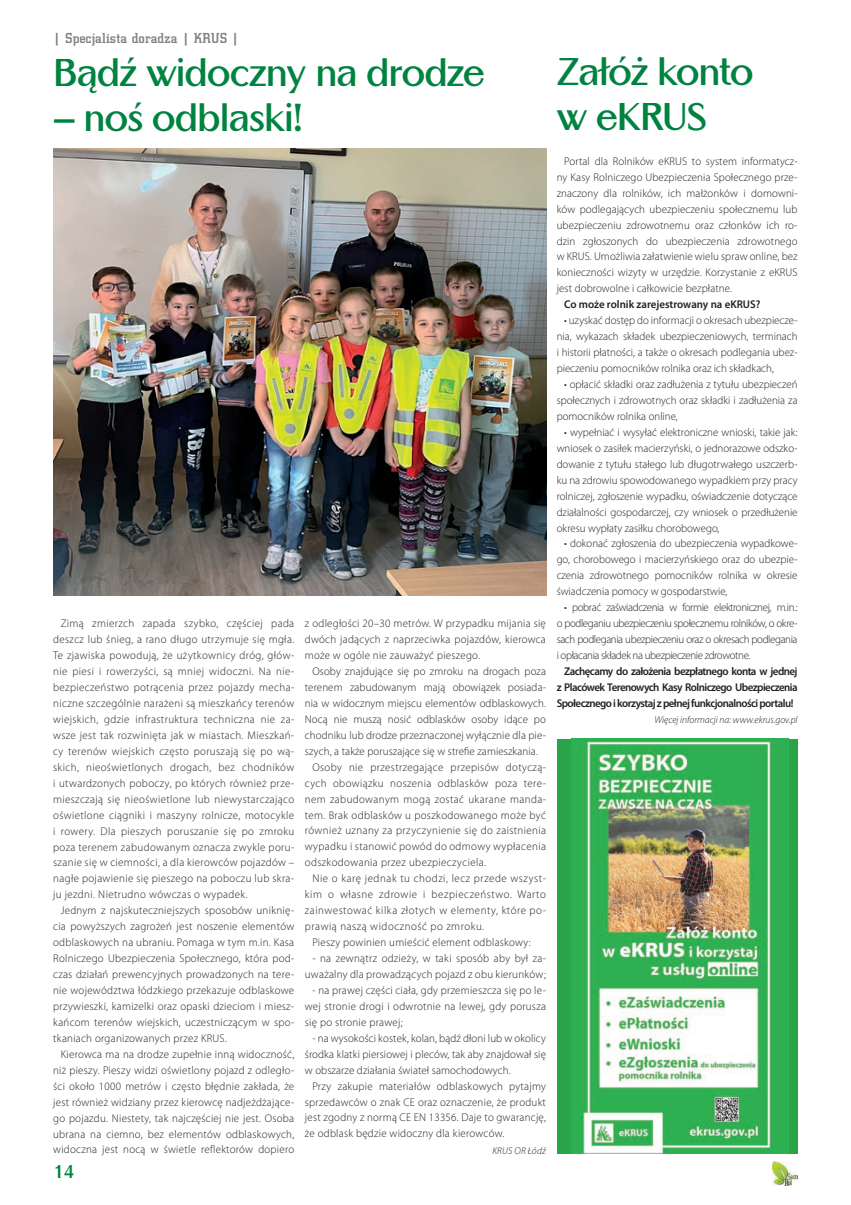
<style>
.page{position:relative;width:851px;height:1205px;background:#fff}
.page>*{position:absolute;margin:0;border:0;box-sizing:border-box;transform-origin:0 0}
.t1{font:700 37.5px/45px "Altrincham";letter-spacing:-.03em;color:#008340}
.t2{font:700 17.5px "Altrincham";color:#008340}
.t3{font:500 15px "City DEE";letter-spacing:.01em;color:#808285}
.t4{font:300 11.25px/16px "Myriad Pro";letter-spacing:.025em;color:#231f20;text-align:justify}
.t5{font:300 11.25px "Myriad Pro";letter-spacing:.05em;color:#231f20}
.t6{font:600 11.25px/16px "Myriad Pro";letter-spacing:-.05em;color:#231f20;text-align:justify}
.t7{font:600 11.25px "Myriad Pro";color:#231f20}
.t8{font:italic 300 10px "Myriad Pro";color:#231f20}
.t9{font:italic 300 10px "Myriad Pro";letter-spacing:.025em;color:#231f20}
</style>
<div class="page">
<img style="left:772px;top:1161px;width:25px;height:24px">
<img style="left:53px;top:149px;width:493px;height:446px">
<div style="left:557px;top:739px;width:240px;height:414px;background:#29a449"></div>
<img style="left:571px;top:739px;width:216px;height:414px">
<h3 class="t3" style="left:53px;top:30px;width:187px">| Specjalista doradza | KRUS |</h3>
<h1 class="t1" style="left:53px;top:50px;width:433px">Bądź widoczny na drodze</h1>
<h1 class="t1" style="left:53px;top:95px;width:251px">– noś odblaski!</h1>
<p class="t4" style="left:53px;top:616px;width:242px;text-indent:7px">Zimą zmierzch zapada szybko, częściej pada deszcz lub śnieg, a rano długo utrzymuje się mgła.<br>Te zjawiska powodują, że użytkownicy dróg, głów&shy;nie piesi i rowerzyści, są mniej widoczni. Na nie&shy;bezpieczeństwo potrącenia przez pojazdy mecha&shy;niczne szczególnie narażeni są mieszkańcy terenów wiejskich, gdzie infrastruktura techniczna nie za&shy;wsze jest tak rozwinięta jak w miastach. Mieszkań&shy;cy terenów wiejskich często poruszają się po wą&shy;skich, nieoświetlonych drogach, bez chodników i utwardzonych poboczy, po których również prze&shy;mieszczają się nieoświetlone lub niewystarczająco oświetlone ciągniki i maszyny rolnicze, motocykle i rowery. Dla pieszych poruszanie się po zmroku poza terenem zabudowanym oznacza zwykle poru&shy;szanie się w ciemności, a dla kierowców pojazdów – nagłe pojawienie się pieszego na poboczu lub skra&shy;ju jezdni. Nietrudno wówczas o wypadek.</p>
<p class="t4" style="left:53px;top:903px;width:242px;text-indent:7px">Jednym z najskuteczniejszych sposobów uniknię&shy;cia powyższych zagrożeń jest noszenie elementów odblaskowych na ubraniu. Pomaga w tym m.in. Kasa Rolniczego Ubezpieczenia Społecznego, która pod&shy;czas działań prewencyjnych prowadzonych na tere&shy;nie województwa łódzkiego przekazuje odblaskowe przywieszki, kamizelki oraz opaski dzieciom i miesz&shy;kańcom terenów wiejskich, uczestniczącym w spo&shy;tkaniach organizowanych przez KRUS.</p>
<p class="t4" style="left:53px;top:1046px;width:242px;text-indent:7px">Kierowca ma na drodze zupełnie inną widoczność, niż pieszy. Pieszy widzi oświetlony pojazd z odległo&shy;ści około 1000 metrów i często błędnie zakłada, że jest również widziany przez kierowcę nadjeżdżające&shy;go pojazdu. Niestety, tak najczęściej nie jest. Osoba ubrana na ciemno, bez elementów odblaskowych, widoczna jest nocą w świetle reflektorów dopiero</p>
<h2 class="t2" style="left:53px;top:1161px;width:23px">14</h2>
<p class="t4" style="left:305px;top:615px;width:242px">z odległości 20–30 metrów. W przypadku mijania się dwóch jadących z naprzeciwka pojazdów, kierowca może w ogóle nie zauważyć pieszego.</p>
<p class="t4" style="left:312px;top:663px;width:235px">Osoby znajdujące się po zmroku na drogach poza</p>
<p class="t4" style="left:305px;top:679px;width:242px">terenem zabudowanym mają obowiązek posiada-</p>
<p class="t4" style="left:305px;top:695px;width:242px">nia w widocznym miejscu elementów odblaskowych.</p>
<p class="t4" style="left:305px;top:711px;width:242px">Nocą nie muszą nosić odblasków osoby idące po</p>
<p class="t4" style="left:305px;top:727px;width:242px">chodniku lub drodze przeznaczonej wyłącznie dla pie-</p>
<p class="t4" style="left:305px;top:743px;width:234px">szych, a także poruszające się w strefie zamieszkania.</p>
<p class="t4" style="left:312px;top:759px;width:235px">Osoby nie przestrzegające przepisów dotyczą-</p>
<p class="t4" style="left:305px;top:775px;width:242px">cych obowiązku noszenia odblasków poza tere-</p>
<p class="t4" style="left:305px;top:791px;width:242px">nem zabudowanym mogą zostać ukarane manda-</p>
<p class="t4" style="left:305px;top:807px;width:242px">tem. Brak odblasków u poszkodowanego może być</p>
<p class="t4" style="left:305px;top:823px;width:242px">również uznany za przyczynienie się do zaistnienia</p>
<p class="t4" style="left:305px;top:839px;width:242px">wypadku i stanowić powód do odmowy wypłacenia</p>
<p class="t4" style="left:305px;top:855px;width:182px">odszkodowania przez ubezpieczyciela.</p>
<p class="t5" style="left:312px;top:872px;width:235px">Nie o karę jednak tu chodzi, lecz przede wszyst-</p>
<p class="t5" style="left:305px;top:888px;width:242px">kim o własne zdrowie i bezpieczeństwo. Warto</p>
<p class="t5" style="left:305px;top:904px;width:242px">zainwestować kilka złotych w elementy, które po-</p>
<p class="t5" style="left:305px;top:920px;width:181px">prawią naszą widoczność po zmroku.</p>
<p class="t4" style="left:312px;top:934px;width:220px">Pieszy powinien umieścić element odblaskowy:</p>
<p class="t4" style="left:305px;top:950px;width:242px;text-align:right">- na zewnątrz odzieży, w taki sposób aby był za&shy;uważalny dla prowadzących pojazd z obu kierunków;</p>
<p class="t4" style="left:305px;top:982px;width:242px;text-indent:7px">- na prawej części ciała, gdy przemieszcza się po le&shy;wej stronie drogi i odwrotnie na lewej, gdy porusza się po stronie prawej;</p>
<p class="t4" style="left:305px;top:1030px;width:242px;text-indent:7px">- na wysokości kostek, kolan, bądź dłoni lub w okolicy środka klatki piersiowej i pleców, tak aby znajdował się w obszarze działania świateł samochodowych.</p>
<p class="t4" style="left:305px;top:1078px;width:242px;text-indent:7px">Przy zakupie materiałów odblaskowych pytajmy sprzedawców o znak CE oraz oznaczenie, że produkt jest zgodny z normą CE EN 13356. Daje to gwarancję, że odblask będzie widoczny dla kierowców.</p>
<p class="t9" style="left:492px;top:1145px;width:55px">KRUS OR Łódź</p>
<h1 class="t1" style="left:556px;top:49px;width:199px">Załóż konto w eKRUS</h1>
<p class="t4" style="left:556px;top:153px;width:242px;text-indent:7px">Portal dla Rolników eKRUS to system informatycz&shy;ny Kasy Rolniczego Ubezpieczenia Społecznego prze&shy;znaczony dla rolników, ich małżonków i domowni&shy;ków podlegających ubezpieczeniu społecznemu lub ubezpieczeniu zdrowotnemu oraz członków ich ro&shy;dzin zgłoszonych do ubezpieczenia zdrowotnego w KRUS. Umożliwia załatwienie wielu spraw online, bez konieczności wizyty w urzędzie. Korzystanie z eKRUS jest dobrowolne i całkowicie bezpłatne.</p>
<p class="t7" style="left:564px;top:297px;width:198px">Co może rolnik zarejestrowany na eKRUS?</p>
<p class="t4" style="left:556px;top:313px;width:242px;text-indent:7px">• uzyskać dostęp do informacji o okresach ubezpiecze&shy;nia, wykazach składek ubezpieczeniowych, terminach i historii płatności, a także o okresach podlegania ubez&shy;pieczeniu pomocników rolnika oraz ich składkach,</p>
<p class="t4" style="left:556px;top:376px;width:242px;text-indent:7px">• opłacić składki oraz zadłużenia z tytułu ubezpieczeń społecznych i zdrowotnych oraz składki i zadłużenia za pomocników rolnika online,</p>
<p class="t4" style="left:556px;top:424px;width:242px;text-indent:7px">• wypełniać i wysyłać elektroniczne wnioski, takie jak: wniosek o zasiłek macierzyński, o jednorazowe odszko&shy;dowanie z tytułu stałego lub długotrwałego uszczerb&shy;ku na zdrowiu spowodowanego wypadkiem przy pracy rolniczej, zgłoszenie wypadku, oświadczenie dotyczące działalności gospodarczej, czy wniosek o przedłużenie okresu wypłaty zasiłku chorobowego,</p>
<p class="t4" style="left:556px;top:536px;width:242px;text-indent:7px">• dokonać zgłoszenia do ubezpieczenia wypadkowe&shy;go, chorobowego i macierzyńskiego oraz do ubezpie&shy;czenia zdrowotnego pomocników rolnika w okresie świadczenia pomocy w gospodarstwie,</p>
<p class="t4" style="left:556px;top:600px;width:242px;text-indent:7px">• pobrać zaświadczenia w formie elektronicznej, m.in.: o podleganiu ubezpieczeniu społecznemu rolników, o okre&shy;sach podlegania ubezpieczeniu oraz o okresach podlegania i opłacania składek na ubezpieczenie zdrowotne.</p>
<p class="t6" style="left:556px;top:663px;width:242px;text-indent:7px">Zachęcamy do założenia bezpłatnego konta w jednej z Placówek Terenowych Kasy Rolniczego Ubezpieczenia Społecznego i korzystaj z pełnej funkcjonalności portalu!</p>
<p class="t8" style="left:654px;top:714px;width:145px">Więcej informacji na: www.ekrus.gov.pl</p>
</div>
